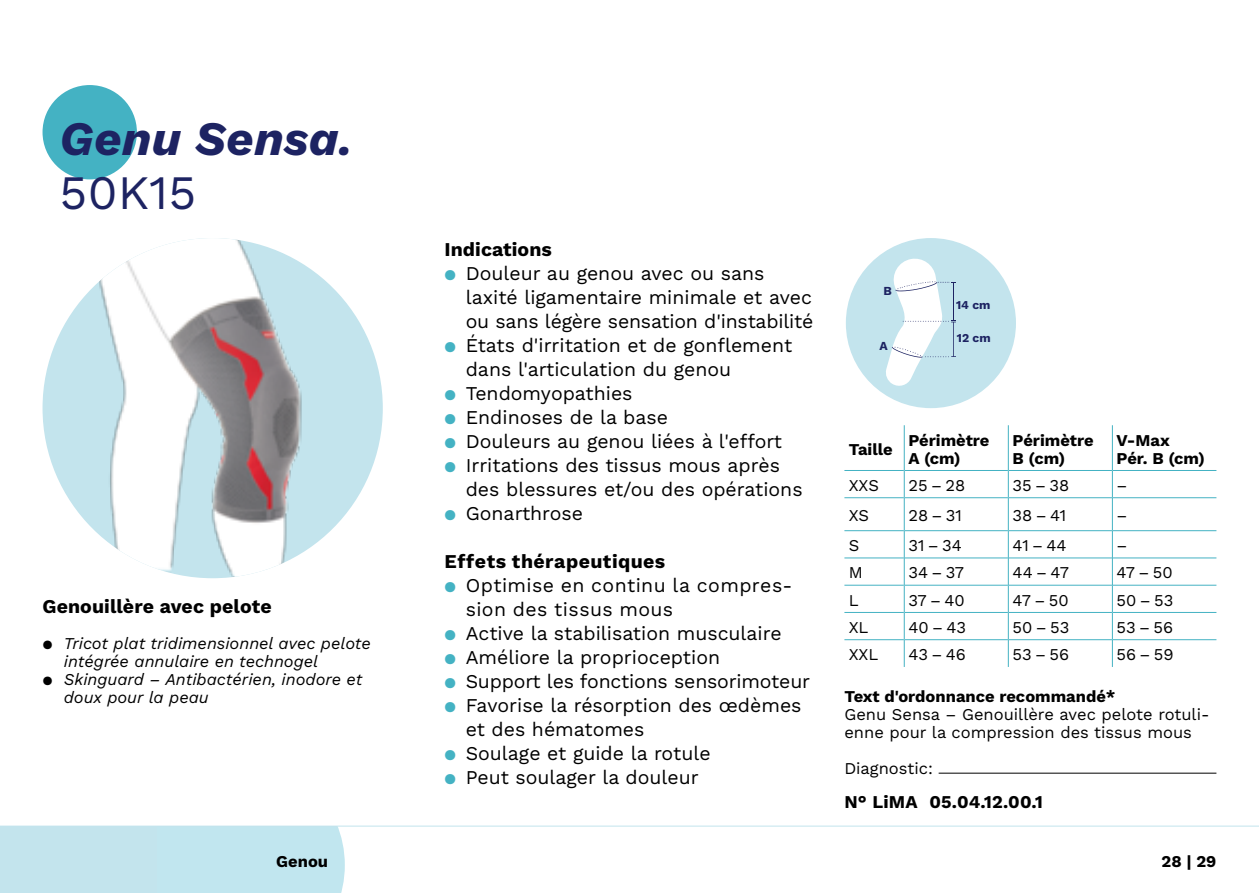
<style>
.page{position:relative;width:1259px;height:893px;background:#fff}
.page>*{position:absolute;margin:0;border:0;box-sizing:border-box;transform-origin:0 0}
.t1{font:italic 700 48px "Work Sans";letter-spacing:.005em;color:#1d2362}
.t2{font:48px "Work Sans";letter-spacing:.005em;color:#1d2362}
.t3{font:19.5px "Work Sans";color:#000}
.t4{font:19.5px "Work Sans";letter-spacing:.02em;color:#000}
.t5{font:700 19.5px "Work Sans";letter-spacing:.005em;color:#000}
.t6{font:700 19.5px "Work Sans";letter-spacing:.025em;color:#000}
.t7{font:700 18px "Work Sans";letter-spacing:.01em;color:#000}
.t8{font:16.5px/18px "Work Sans";color:#000}
.t9{font:italic 16.5px "Work Sans";color:#000}
.t10{font:700 16.5px/18px "Work Sans";color:#000}
.t11{font:700 12.3px "Work Sans";color:#1d2362}
.t12{font:700 12px "Work Sans";color:#1d2362}
.s1{font-weight:700;color:#44b2c3}
</style>
<div class="page">
<div style="left:43px;top:85px;width:94px;height:94px;background:#44b2c3;border-radius:50%"></div>
<div style="left:43px;top:238px;width:340px;height:340px;background:#c3e4ed;border-radius:50%"></div>
<svg style="left:0;top:826px;width:1259px;height:67px"></svg>
<img style="left:90px;top:238px;width:262px;height:340px">
<hr style="left:938px;top:773px;width:278px;height:1px;background:#000">
<hr style="left:903px;top:425px;width:1px;height:45px;background:#44b2c3">
<hr style="left:1007px;top:425px;width:2px;height:45px;background:#44b2c3">
<hr style="left:1112px;top:425px;width:1px;height:45px;background:#44b2c3">
<hr style="left:844px;top:470px;width:60px;height:1px;background:#44b2c3">
<hr style="left:904px;top:470px;width:104px;height:1px;background:#44b2c3">
<svg style="left:903px;top:470px;width:1px;height:27px"></svg>
<hr style="left:1008px;top:470px;width:104px;height:1px;background:#44b2c3">
<hr style="left:1007px;top:470px;width:2px;height:28px;background:#44b2c3">
<hr style="left:1112px;top:470px;width:104px;height:1px;background:#44b2c3">
<svg style="left:1112px;top:470px;width:1px;height:27px"></svg>
<hr style="left:844px;top:497px;width:60px;height:1px;background:#44b2c3">
<hr style="left:904px;top:497px;width:104px;height:1px;background:#44b2c3">
<hr style="left:903px;top:498px;width:1px;height:33px;background:#44b2c3">
<hr style="left:1008px;top:497px;width:104px;height:1px;background:#44b2c3">
<hr style="left:1007px;top:498px;width:2px;height:33px;background:#44b2c3">
<hr style="left:1112px;top:497px;width:104px;height:1px;background:#44b2c3">
<hr style="left:1112px;top:498px;width:1px;height:33px;background:#44b2c3">
<hr style="left:844px;top:530px;width:60px;height:1px;background:#44b2c3">
<hr style="left:904px;top:530px;width:104px;height:1px;background:#44b2c3">
<hr style="left:1008px;top:530px;width:104px;height:1px;background:#44b2c3">
<hr style="left:1007px;top:531px;width:2px;height:27px;background:#44b2c3">
<hr style="left:1112px;top:530px;width:104px;height:1px;background:#44b2c3">
<hr style="left:844px;top:557px;width:60px;height:1px;background:#44b2c3">
<hr style="left:904px;top:557px;width:104px;height:1px;background:#44b2c3">
<hr style="left:1008px;top:557px;width:104px;height:1px;background:#44b2c3">
<hr style="left:1007px;top:558px;width:2px;height:27px;background:#44b2c3">
<hr style="left:1112px;top:557px;width:104px;height:1px;background:#44b2c3">
<hr style="left:844px;top:585px;width:60px;height:1px;background:#44b2c3">
<hr style="left:904px;top:585px;width:104px;height:1px;background:#44b2c3">
<hr style="left:1008px;top:585px;width:104px;height:1px;background:#44b2c3">
<hr style="left:1007px;top:585px;width:2px;height:27px;background:#44b2c3">
<hr style="left:1112px;top:585px;width:104px;height:1px;background:#44b2c3">
<hr style="left:844px;top:612px;width:60px;height:1px;background:#44b2c3">
<hr style="left:904px;top:612px;width:104px;height:1px;background:#44b2c3">
<hr style="left:1008px;top:612px;width:104px;height:1px;background:#44b2c3">
<hr style="left:1007px;top:612px;width:2px;height:28px;background:#44b2c3">
<hr style="left:1112px;top:612px;width:104px;height:1px;background:#44b2c3">
<hr style="left:844px;top:639px;width:60px;height:1px;background:#44b2c3">
<hr style="left:904px;top:639px;width:104px;height:1px;background:#44b2c3">
<svg style="left:903px;top:531px;width:1px;height:136px"></svg>
<hr style="left:1008px;top:639px;width:104px;height:1px;background:#44b2c3">
<hr style="left:1007px;top:640px;width:2px;height:27px;background:#44b2c3">
<hr style="left:1112px;top:639px;width:104px;height:1px;background:#44b2c3">
<svg style="left:1112px;top:531px;width:1px;height:136px"></svg>
<div style="left:846px;top:238px;width:170px;height:170px;background:#c3e4ed;border-radius:50%"></div>
<svg style="left:886px;top:258px;width:70px;height:128px"></svg>
<h1 class="t1" style="left:60px;top:102px;width:294px">Genu Sensa.</h1>
<h1 class="t2" style="left:60px;top:156px;width:138px">50K15</h1>
<p class="t5" style="left:43px;top:592px;width:231px">Genouillère avec pelote</p>
<p class="t9" style="left:43px;top:631px;width:330px">⚫ Tricot plat tridimensionnel avec pelote</p>
<p class="t9" style="left:64px;top:649px;width:256px">intégrée annulaire en technogel</p>
<p class="t9" style="left:43px;top:667px;width:321px">⚫ Skinguard – Antibactérien, inodore et</p>
<p class="t9" style="left:64px;top:685px;width:146px">doux pour la peau</p>
<p class="t10" style="left:276px;top:852px;width:53px">Genou</p>
<p class="t5" style="left:444px;top:235px;width:109px">Indications</p>
<p class="t3" style="left:444px;top:259px;width:321px"><span class="s1">⚫</span> Douleur au genou avec ou sans</p>
<p class="t3" style="left:466px;top:283px;width:348px">laxité ligamentaire minimale et avec</p>
<p class="t3" style="left:466px;top:307px;width:349px">ou sans légère sensation d'instabilité</p>
<p class="t3" style="left:444px;top:331px;width:349px"><span class="s1">⚫</span> États d'irritation et de gonflement</p>
<p class="t3" style="left:466px;top:355px;width:267px">dans l'articulation du genou</p>
<p class="t3" style="left:444px;top:379px;width:190px"><span class="s1">⚫</span> Tendomyopathies</p>
<p class="t3" style="left:444px;top:403px;width:225px"><span class="s1">⚫</span> Endinoses de la base</p>
<p class="t3" style="left:444px;top:427px;width:339px"><span class="s1">⚫</span> Douleurs au genou liées à l'effort</p>
<p class="t3" style="left:444px;top:451px;width:337px"><span class="s1">⚫</span> Irritations des tissus mous après</p>
<p class="t3" style="left:466px;top:475px;width:338px">des blessures et/ou des opérations</p>
<p class="t3" style="left:444px;top:499px;width:140px"><span class="s1">⚫</span> Gonarthrose</p>
<p class="t6" style="left:444px;top:547px;width:222px">Effets thérapeutiques</p>
<p class="t4" style="left:444px;top:571px;width:350px"><span class="s1">⚫</span> Optimise en continu la compres-</p>
<p class="t4" style="left:466px;top:595px;width:209px">sion des tissus mous</p>
<p class="t3" style="left:444px;top:619px;width:339px"><span class="s1">⚫</span> Active la stabilisation musculaire</p>
<p class="t3" style="left:444px;top:643px;width:277px"><span class="s1">⚫</span> Améliore la proprioception</p>
<p class="t3" style="left:444px;top:667px;width:367px"><span class="s1">⚫</span> Support les fonctions sensorimoteur</p>
<p class="t3" style="left:444px;top:691px;width:359px"><span class="s1">⚫</span> Favorise la résorption des œdèmes</p>
<p class="t3" style="left:466px;top:715px;width:180px">et des hématomes</p>
<p class="t3" style="left:444px;top:739px;width:268px"><span class="s1">⚫</span> Soulage et guide la rotule</p>
<p class="t3" style="left:444px;top:763px;width:256px"><span class="s1">⚫</span> Peut soulager la douleur</p>
<p class="t11" style="left:883px;top:282px;width:10px">B</p>
<p class="t11" style="left:879px;top:336px;width:10px">A</p>
<p class="t12" style="left:956px;top:296px;width:36px">14 cm</p>
<p class="t12" style="left:957px;top:329px;width:35px">12 cm</p>
<p class="t10" style="left:848px;top:439px;width:46px">Taille</p>
<p class="t10" style="left:908px;top:430px;width:82px">Périmètre<br>A (cm)</p>
<p class="t10" style="left:1012px;top:430px;width:82px">Périmètre<br>B (cm)</p>
<p class="t10" style="left:1116px;top:430px;width:90px">V-Max<br>Pér. B (cm)</p>
<p class="t8" style="left:848px;top:476px;width:32px">XXS</p>
<p class="t8" style="left:908px;top:476px;width:58px">25 – 28</p>
<p class="t8" style="left:1012px;top:476px;width:58px">35 – 38</p>
<p class="t8" style="left:1116px;top:476px;width:12px">–</p>
<p class="t8" style="left:848px;top:506px;width:22px">XS</p>
<p class="t8" style="left:908px;top:506px;width:55px">28 – 31</p>
<p class="t8" style="left:1012px;top:506px;width:55px">38 – 41</p>
<p class="t8" style="left:1116px;top:506px;width:12px">–</p>
<p class="t8" style="left:848px;top:536px;width:12px">S</p>
<p class="t8" style="left:908px;top:536px;width:55px">31 – 34</p>
<p class="t8" style="left:1012px;top:536px;width:56px">41 – 44</p>
<p class="t8" style="left:1116px;top:536px;width:12px">–</p>
<p class="t8" style="left:848px;top:563px;width:16px">M</p>
<p class="t8" style="left:908px;top:563px;width:57px">34 – 37</p>
<p class="t8" style="left:1012px;top:563px;width:58px">44 – 47</p>
<p class="t8" style="left:1116px;top:563px;width:58px">47 – 50</p>
<p class="t8" style="left:848px;top:590px;width:11px">L</p>
<p class="t8" style="left:908px;top:590px;width:58px">37 – 40</p>
<p class="t8" style="left:1012px;top:590px;width:58px">47 – 50</p>
<p class="t8" style="left:1116px;top:590px;width:58px">50 – 53</p>
<p class="t8" style="left:848px;top:618px;width:21px">XL</p>
<p class="t8" style="left:908px;top:618px;width:59px">40 – 43</p>
<p class="t8" style="left:1012px;top:618px;width:58px">50 – 53</p>
<p class="t8" style="left:1116px;top:618px;width:58px">53 – 56</p>
<p class="t8" style="left:848px;top:645px;width:31px">XXL</p>
<p class="t8" style="left:908px;top:645px;width:59px">43 – 46</p>
<p class="t8" style="left:1012px;top:645px;width:58px">53 – 56</p>
<p class="t8" style="left:1116px;top:645px;width:59px">56 – 59</p>
<p class="t10" style="left:844px;top:686px;width:273px">Text d'ordonnance recommandé*</p>
<p class="t8" style="left:844px;top:704px;width:366px">Genu Sensa – Genouillère avec pelote rotuli&shy;enne pour la compression des tissus mous</p>
<p class="t8" style="left:844px;top:758px;width:90px">Diagnostic:</p>
<p class="t7" style="left:844px;top:788px;width:200px">N° LiMA 05.04.12.00.1</p>
<p class="t10" style="left:1161px;top:852px;width:56px">28 | 29</p>
</div>
